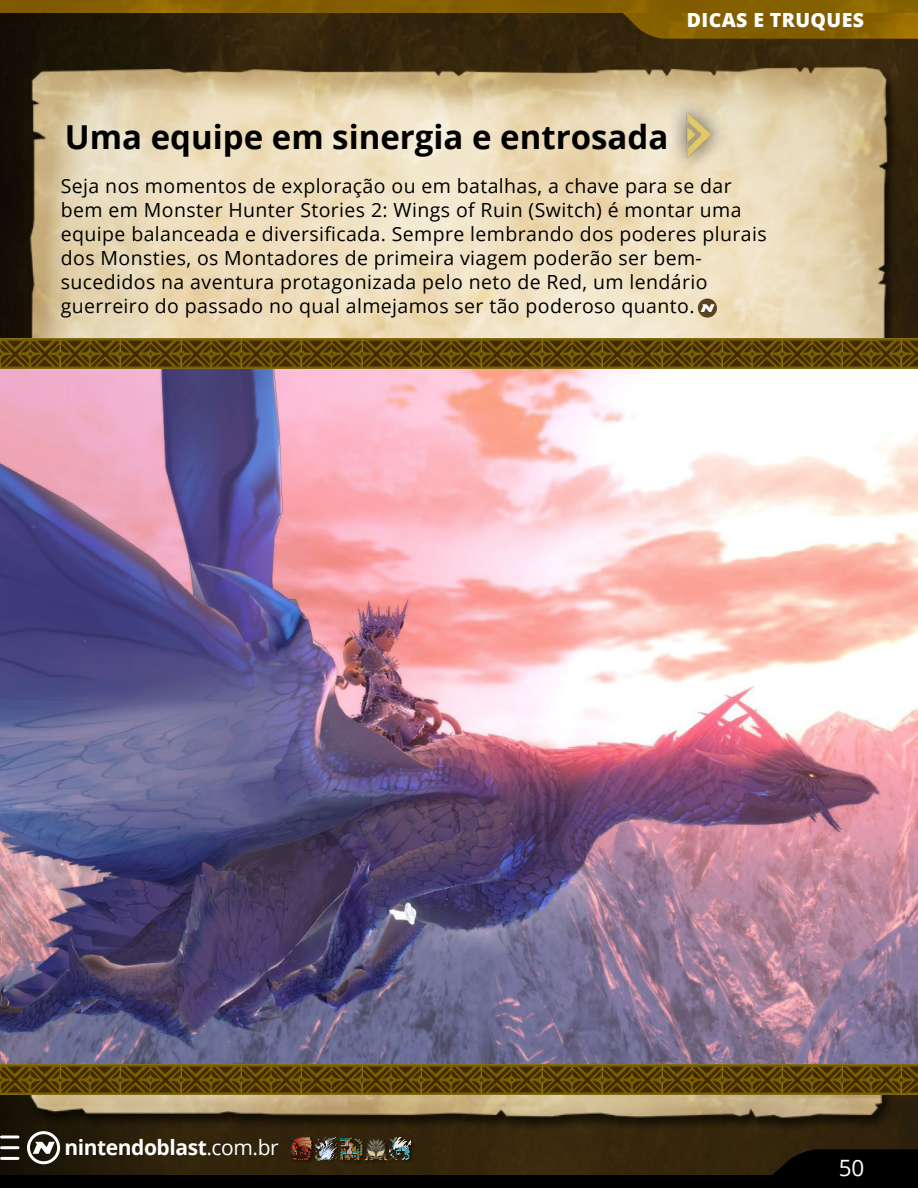
<style>
.page{position:relative;width:918px;height:1188px;background:#fff}
.page>*{position:absolute;margin:0;border:0;box-sizing:border-box;transform-origin:0 0}
.t1{font:700 33px "Open Sans";color:#000}
.t2{font:22.5px "Open Sans";color:#fff}
.t3{font:700 21px "Open Sans";letter-spacing:-.02em;color:#fff}
.t4{font:19.5px/24px "Open Sans";letter-spacing:.02em;color:#000}
.t5{font:800 19.5px "Open Sans";letter-spacing:.02em;color:#fff}
.s1{font-weight:400}
</style>
<div class="page">
<img style="left:0;top:0;width:918px;height:1175px">
<img style="left:26px;top:65px;width:872px;height:273px">
<img style="left:26px;top:1094px;width:872px;height:37px">
<img style="left:668px;top:96px;width:60px;height:78px">
<img style="left:0;top:338px;width:918px;height:756px">
<div style="left:698px;top:299px;width:19px;height:19px;background:#5a4420;border-radius:50%"></div>
<svg style="left:701px;top:304px;width:14px;height:8px"></svg>
<div style="left:27px;top:1131px;width:33px;height:33px;border:3px solid #fff;border-radius:50%"></div>
<svg style="left:33px;top:1142px;width:22px;height:12px"></svg>
<img style="left:616px;top:0;width:302px;height:39px">
<div style="left:0;top:1175px;width:918px;height:13px;background:#000"></div>
<svg style="left:764px;top:1149px;width:154px;height:26px;background:#080601"></svg>
<svg style="left:2px;top:1136px;width:16px;height:2px"></svg>
<hr style="left:2px;top:1146px;width:16px;height:3px;background:#fff">
<hr style="left:2px;top:1157px;width:16px;height:3px;background:#fff">
<div style="left:288px;top:1136px;width:28px;height:28px;background:#2d200a"></div>
<img style="left:290px;top:1137px;width:23px;height:23px">
<div style="left:338px;top:1137px;width:28px;height:27px;background:#000;opacity:.75"></div>
<img style="left:338px;top:1137px;width:24px;height:23px">
<div style="left:315px;top:1137px;width:23px;height:23px;background:#000;opacity:.75"></div>
<div style="left:363px;top:1136px;width:28px;height:28px;background:#000;opacity:.75"></div>
<img style="left:364px;top:1137px;width:24px;height:23px">
<div style="left:388px;top:1136px;width:27px;height:27px;background:#000;opacity:.75"></div>
<p class="t5" style="left:687px;top:6px;width:179px">DICAS E TRUQUES</p>
<h1 class="t1" style="left:65px;top:113px;width:605px">Uma equipe em sinergia e entrosada</h1>
<p class="t4" style="left:61px;top:173px;width:707px">Seja nos momentos de exploração ou em batalhas, a chave para se dar bem em Monster Hunter Stories 2: Wings of Ruin (Switch) é montar uma equipe balanceada e diversificada. Sempre lembrando dos poderes plurais dos Monsties, os Montadores de primeira viagem poderão ser bem&shy;sucedidos na aventura protagonizada pelo neto de Red, um lendário guerreiro do passado no qual almejamos ser tão poderoso quanto.</p>
<p class="t3" style="left:64px;top:1132px;width:216px">nintendoblast<span class="s1">.com.br</span></p>
<p class="t2" style="left:839px;top:1153px;width:27px">50</p>
</div>
